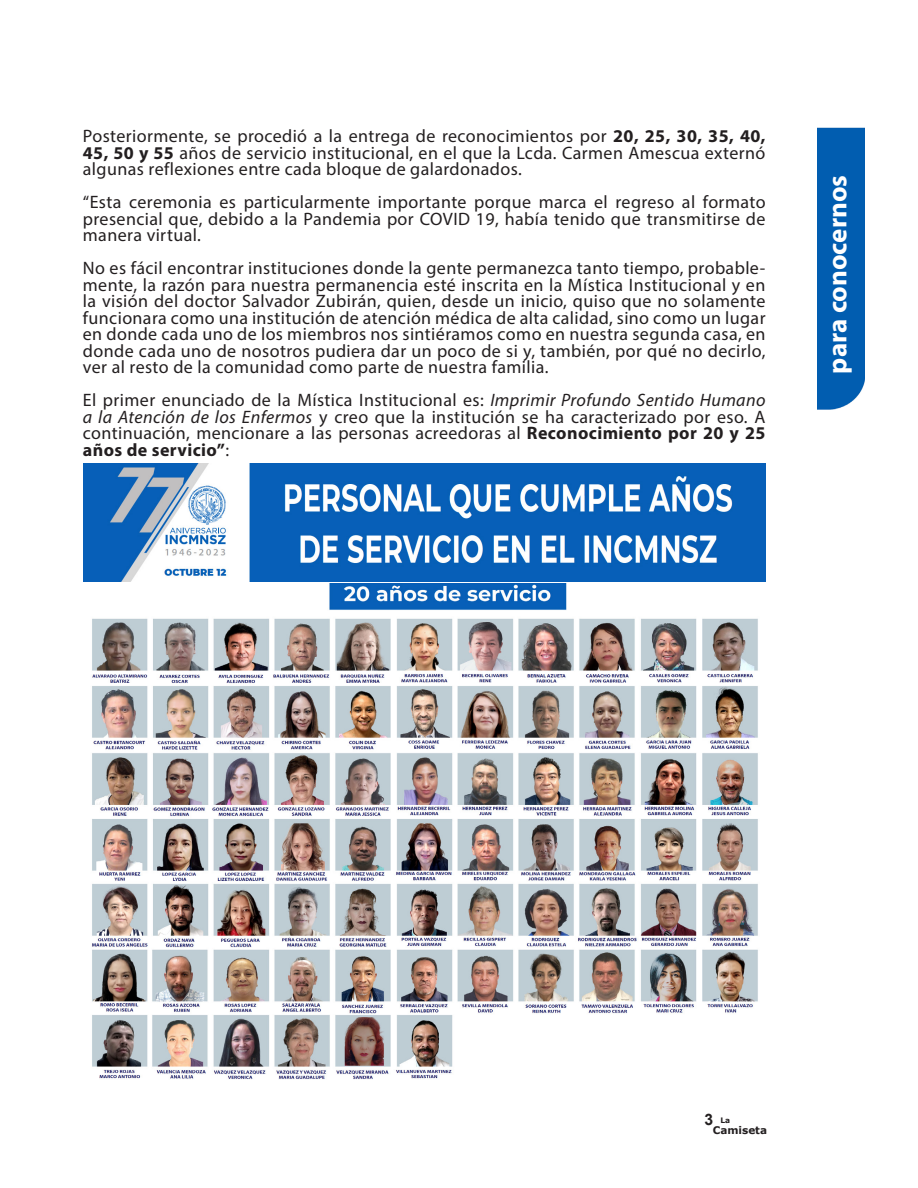
<style>
.page{position:relative;width:918px;height:1188px;background:#fff}
.page>*{position:absolute;margin:0;border:0;box-sizing:border-box;transform-origin:0 0}
.t1{font:700 27px "Myriad Pro";color:#fff}
.t2{font:18px/16.5px "Myriad Pro";letter-spacing:.02em;color:#231f20;text-align:justify}
.t3{font:700 15.75px "Arial";color:#231f20}
.t4{font:700 10.5px "Verdana";color:#231f20}
.t5{font:700 7.5px "Verdana";color:#231f20}
.s1{font-weight:700}
.s2{font-style:italic}
</style>
<div class="page">
<div style="left:818px;top:128px;width:47px;height:281px;background:#015db0"></div>
<img style="left:91px;top:584px;width:667px;height:495px">
<img style="left:84px;top:464px;width:681px;height:118px">
<p class="t2" style="left:83px;top:128px;width:684px">Posteriormente, se procedió a la entrega de reconocimientos por <span class="s1">20, 25, 30, 35, 40, 45, 50 y 55</span> años de servicio institucional, en el que la Lcda. Carmen Amescua externó algunas reflexiones entre cada bloque de galardonados.</p>
<p class="t2" style="left:83px;top:194px;width:684px">“Esta ceremonia es particularmente importante porque marca el regreso al formato presencial que, debido a la Pandemia por COVID 19, había tenido que transmitirse de manera virtual.</p>
<p class="t2" style="left:83px;top:260px;width:684px">No es fácil encontrar instituciones donde la gente permanezca tanto tiempo, probable&shy;mente, la razón para nuestra permanencia esté inscrita en la Mística Institucional y en la visión del doctor Salvador Zubirán, quien, desde un inicio, quiso que no solamente funcionara como una institución de atención médica de alta calidad, sino como un lugar en donde cada uno de los miembros nos sintiéramos como en nuestra segunda casa, en donde cada uno de nosotros pudiera dar un poco de si y, también, por qué no decirlo, ver al resto de la comunidad como parte de nuestra familia.</p>
<p class="t2" style="left:83px;top:392px;width:684px">El primer enunciado de la Mística Institucional es: <span class="s2">Imprimir Profundo Sentido Humano a la Atención de los Enfermos</span> y creo que la institución se ha caracterizado por eso. A continuación, mencionare a las personas acreedoras al <span class="s1">Reconocimiento por 20 y 25 años de servicio”</span>:</p>
<p class="t1" style="left:820px;top:374px;width:200px;rotate:-90deg">para conocernos</p>
<p class="t3" style="left:705px;top:1110px;width:10px">3</p>
<p class="t5" style="left:720px;top:1115px;width:11px">La</p>
<p class="t4" style="left:713px;top:1124px;width:56px">Camiseta</p>
</div>
